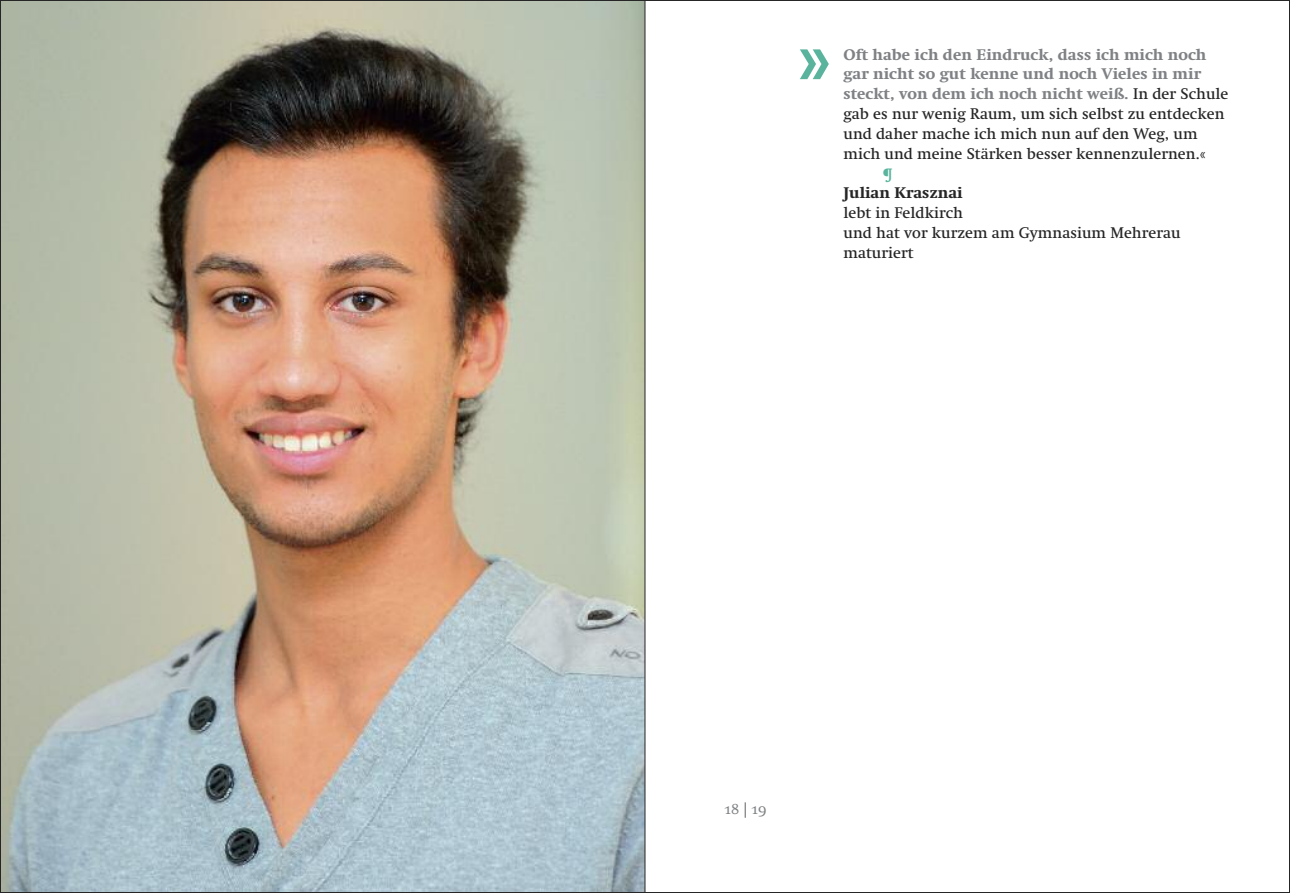
<style>
.page{position:relative;width:1290px;height:893px;background:#fff}
.page>*{position:absolute;margin:0;border:0;box-sizing:border-box;transform-origin:0 0}
.t1{font:700 76.12px "Swift Neue LT Pro";color:#5ab49d}
.t2{font:15.75px/19.8px "Swift Neue LT Pro";letter-spacing:.005em;color:#272627}
.t3{font:700 15.75px "Swift Neue LT Pro";letter-spacing:.005em;color:#272627}
.t4{font:300 15.75px "Swift Neue LT Pro";color:#7f8184}
.t5{font:700 15.75px "Swift Neue LT Pro";color:#5ab49d}
.s1{font-weight:700;color:#7f8184}
.s2{color:#272627}
</style>
<div class="page">
<img style="left:2px;top:2px;width:642px;height:889px">
<hr style="left:644px;top:0;width:1px;height:893px;background:#272627">
<h1 class="t1" style="left:797px;top:32px;width:34px">»</h1>
<p class="t2" style="left:843px;top:46px;width:386px"><span class="s1">Oft habe ich den Eindruck, dass ich mich noch gar nicht so gut kenne und noch Vieles in mir steckt, von dem ich noch nicht weiß.</span> In der Schule gab es nur wenig Raum, um sich selbst zu entdecken und daher mache ich mich nun auf den Weg, um mich und meine Stärken besser kennenzulernen.«</p>
<p class="t5" style="left:883px;top:168px;width:11px">¶</p>
<p class="t3" style="left:843px;top:188px;width:121px">Julian Krasznai</p>
<p class="t2" style="left:843px;top:205px;width:339px">lebt in Feldkirch<br>und hat vor kurzem am Gymnasium Mehrerau maturiert</p>
<p class="t4" style="left:724px;top:803px;width:44px">18 <span class="s2">|</span> 19</p>
</div>
